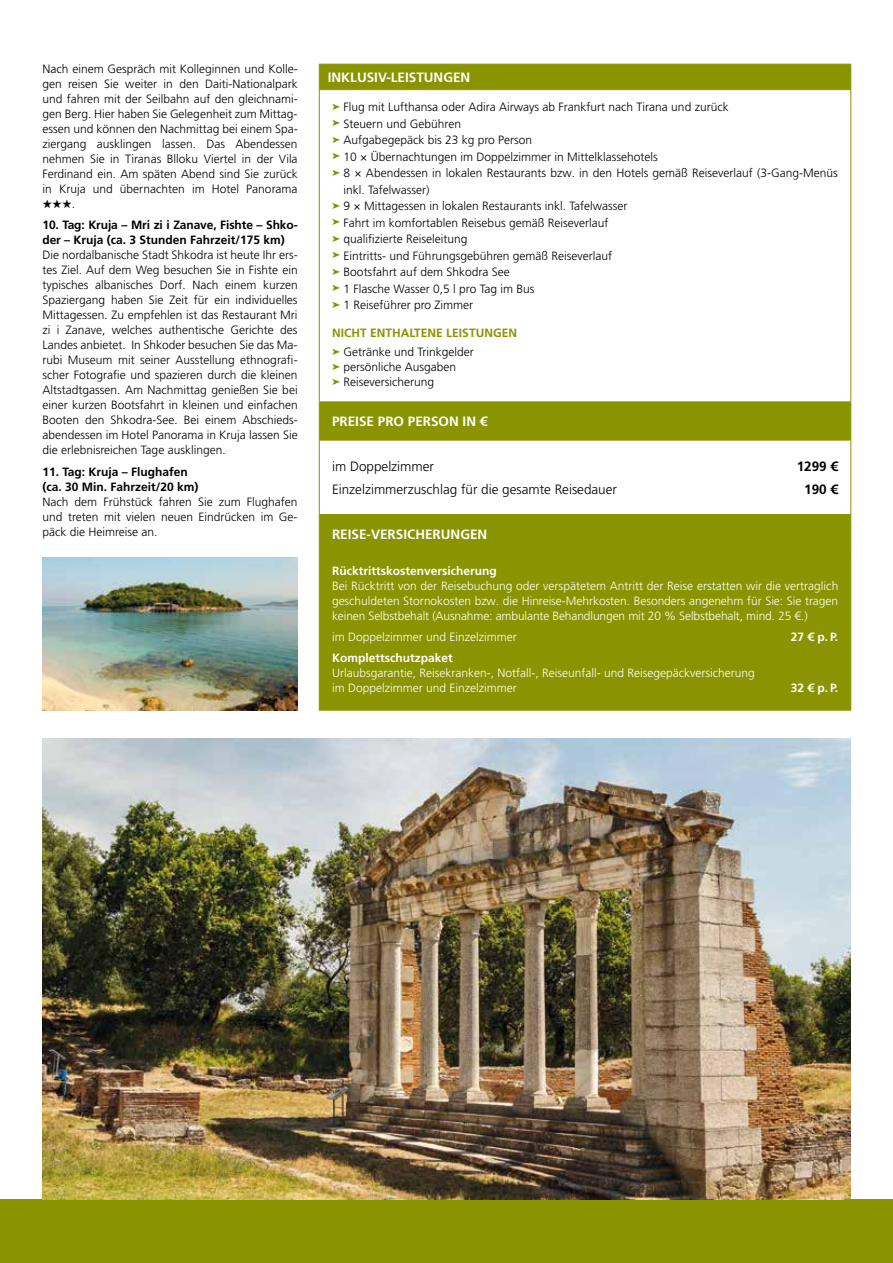
<style>
.page{position:relative;width:893px;height:1263px;background:#fff}
.page>*{position:absolute;margin:0;border:0;box-sizing:border-box;transform-origin:0 0}
.t1{font:700 13.5px "Frutiger LT Pro";color:#fff}
.t2{font:300 13.5px "Frutiger LT Pro";color:#000}
.t3{font:700 13.5px "Frutiger LT Pro";color:#000}
.t4{font:300 12px/15px "Frutiger LT Pro";color:#000;text-align:justify}
.t5{font:300 12px/15px "Frutiger LT Pro";color:#fff;text-align:justify}
.t6{font:700 12px/15px "Frutiger LT Pro";color:#000}
.t7{font:700 12px "Frutiger LT Pro";color:#fff}
.t8{font:700 12px/19.2px "Frutiger LT Pro";color:#8a9300}
.s1{color:#8a9300}
.s2{font-weight:300;color:#000}
</style>
<div class="page">
<div style="left:0;top:1199px;width:893px;height:64px;background:#8a9300"></div>
<img style="left:43px;top:739px;width:807px;height:460px">
<img style="left:43px;top:557px;width:255px;height:153px">
<div style="left:320px;top:65px;width:530px;height:645px;background:#8a9300"></div>
<svg style="left:320px;top:90px;width:530px;height:424px"></svg>
<svg style="left:319px;top:65px;width:1px;height:24px"></svg>
<hr style="left:319px;top:64px;width:532px;height:1px;background:#8a9300">
<svg style="left:850px;top:65px;width:1px;height:24px"></svg>
<hr style="left:319px;top:90px;width:1px;height:311px;background:#8a9300">
<hr style="left:319px;top:89px;width:532px;height:1px;background:#8a9300">
<hr style="left:850px;top:90px;width:1px;height:311px;background:#8a9300">
<hr style="left:319px;top:402px;width:1px;height:38px;background:#8a9300">
<hr style="left:319px;top:401px;width:532px;height:1px;background:#8a9300">
<hr style="left:850px;top:402px;width:1px;height:38px;background:#8a9300">
<hr style="left:319px;top:440px;width:1px;height:74px;background:#8a9300">
<hr style="left:319px;top:440px;width:532px;height:1px;background:#8a9300">
<hr style="left:850px;top:440px;width:1px;height:74px;background:#8a9300">
<hr style="left:319px;top:515px;width:1px;height:37px;background:#8a9300">
<hr style="left:319px;top:514px;width:532px;height:1px;background:#8a9300">
<hr style="left:850px;top:515px;width:1px;height:37px;background:#8a9300">
<hr style="left:319px;top:553px;width:1px;height:157px;background:#8a9300">
<hr style="left:319px;top:552px;width:532px;height:1px;background:#8a9300">
<hr style="left:850px;top:553px;width:1px;height:157px;background:#8a9300">
<hr style="left:319px;top:710px;width:532px;height:1px;background:#8a9300">
<p class="t4" style="left:43px;top:61px;width:257px">Nach einem Gespräch mit Kolleginnen und Kolle&shy;gen reisen Sie weiter in den Daiti-Nationalpark und fahren mit der Seilbahn auf den gleichnami&shy;gen Berg. Hier haben Sie Gelegenheit zum Mittag&shy;essen und können den Nachmittag bei einem Spa&shy;ziergang ausklingen lassen. Das Abendessen nehmen Sie in Tiranas Blloku Viertel in der Vila Ferdinand ein. Am späten Abend sind Sie zurück in Kruja und übernachten im Hotel Panorama</p>
<p class="t4" style="left:43px;top:196px;width:34px">★★★.</p>
<p class="t6" style="left:43px;top:218px;width:257px">10. Tag: Kruja – Mri zi i Zanave, Fishte – Shko&shy;der – Kruja (ca. 3 Stunden Fahrzeit/175 km)</p>
<p class="t4" style="left:43px;top:248px;width:257px">Die nordalbanische Stadt Shkodra ist heute Ihr ers&shy;tes Ziel. Auf dem Weg besuchen Sie in Fishte ein typisches albanisches Dorf. Nach einem kurzen Spaziergang haben Sie Zeit für ein individuelles Mittagessen. Zu empfehlen ist das Restaurant Mri zi i Zanave, welches authentische Gerichte des Landes anbietet. In Shkoder besuchen Sie das Ma&shy;rubi Museum mit seiner Ausstellung ethnografi&shy;scher Fotografie und spazieren durch die kleinen Altstadtgassen. Am Nachmittag genießen Sie bei einer kurzen Bootsfahrt in kleinen und einfachen Booten den Shkodra-See. Bei einem Abschieds&shy;abendessen im Hotel Panorama in Kruja lassen Sie die erlebnisreichen Tage ausklingen.</p>
<p class="t6" style="left:43px;top:464px;width:158px">11. Tag: Kruja – Flughafen (ca. 30 Min. Fahrzeit/20 km)</p>
<p class="t4" style="left:43px;top:494px;width:257px">Nach dem Frühstück fahren Sie zum Flughafen und treten mit vielen neuen Eindrücken im Ge&shy;päck die Heimreise an.</p>
<p class="t1" style="left:328px;top:69px;width:144px">INKLUSIV-LEISTUNGEN</p>
<p class="t4" style="left:332px;top:100px;width:398px"><span class="s1">➤</span> Flug mit Lufthansa oder Adira Airways ab Frankfurt nach Tirana und zurück</p>
<p class="t4" style="left:332px;top:116px;width:130px"><span class="s1">➤</span> Steuern und Gebühren</p>
<p class="t4" style="left:332px;top:133px;width:202px"><span class="s1">➤</span> Aufgabegepäck bis 23 kg pro Person</p>
<p class="t4" style="left:332px;top:149px;width:327px"><span class="s1">➤</span> 10 × Übernachtungen im Doppelzimmer in Mittelklassehotels</p>
<p class="t4" style="left:332px;top:166px;width:507px"><span class="s1">➤</span> 8 × Abendessen in lokalen Restaurants bzw. in den Hotels gemäß Reiseverlauf (3-Gang-Menüs</p>
<p class="t4" style="left:344px;top:182px;width:88px">inkl. Tafelwasser)</p>
<p class="t4" style="left:332px;top:199px;width:297px"><span class="s1">➤</span> 9 × Mittagessen in lokalen Restaurants inkl. Tafelwasser</p>
<p class="t4" style="left:332px;top:215px;width:278px"><span class="s1">➤</span> Fahrt im komfortablen Reisebus gemäß Reiseverlauf</p>
<p class="t4" style="left:332px;top:232px;width:137px"><span class="s1">➤</span> qualifizierte Reiseleitung</p>
<p class="t4" style="left:332px;top:248px;width:282px"><span class="s1">➤</span> Eintritts- und Führungsgebühren gemäß Reiseverlauf</p>
<p class="t4" style="left:332px;top:265px;width:179px"><span class="s1">➤</span> Bootsfahrt auf dem Shkodra See</p>
<p class="t4" style="left:332px;top:281px;width:204px"><span class="s1">➤</span> 1 Flasche Wasser 0,5 l pro Tag im Bus</p>
<p class="t4" style="left:332px;top:298px;width:143px"><span class="s1">➤</span> 1 Reiseführer pro Zimmer</p>
<p class="t8" style="left:332px;top:323px;width:186px">NICHT ENTHALTENE LEISTUNGEN ➤ <span class="s2">Getränke und Trinkgelder</span></p>
<p class="t4" style="left:332px;top:360px;width:126px"><span class="s1">➤</span> persönliche Ausgaben <span class="s1">➤</span> Reiseversicherung</p>
<p class="t1" style="left:332px;top:413px;width:157px">PREISE PRO PERSON IN €</p>
<p class="t2" style="left:332px;top:458px;width:103px">im Doppelzimmer</p>
<p class="t3" style="left:797px;top:458px;width:43px">1299 €</p>
<p class="t2" style="left:332px;top:481px;width:286px">Einzelzimmerzuschlag für die gesamte Reisedauer</p>
<p class="t3" style="left:804px;top:481px;width:35px">190 €</p>
<p class="t1" style="left:332px;top:526px;width:157px">REISE-VERSICHERUNGEN</p>
<p class="t7" style="left:332px;top:563px;width:166px">Rücktrittskostenversicherung</p>
<p class="t5" style="left:332px;top:578px;width:508px">Bei Rücktritt von der Reisebuchung oder verspätetem Antritt der Reise erstatten wir die vertraglich geschuldeten Stornokosten bzw. die Hinreise-Mehrkosten. Besonders angenehm für Sie: Sie tragen keinen Selbstbehalt (Ausnahme: ambulante Behandlungen mit 20 % Selbstbehalt, mind. 25 €.)</p>
<p class="t5" style="left:332px;top:629px;width:186px">im Doppelzimmer und Einzelzimmer</p>
<p class="t7" style="left:791px;top:630px;width:49px">27 € p. P.</p>
<p class="t7" style="left:332px;top:651px;width:122px">Komplettschutzpaket</p>
<p class="t5" style="left:332px;top:666px;width:424px">Urlaubsgarantie, Reisekranken-, Notfall-, Reiseunfall- und Reisegepäckversicherung im Doppelzimmer und Einzelzimmer</p>
<p class="t7" style="left:791px;top:681px;width:49px">32 € p. P.</p>
</div>
